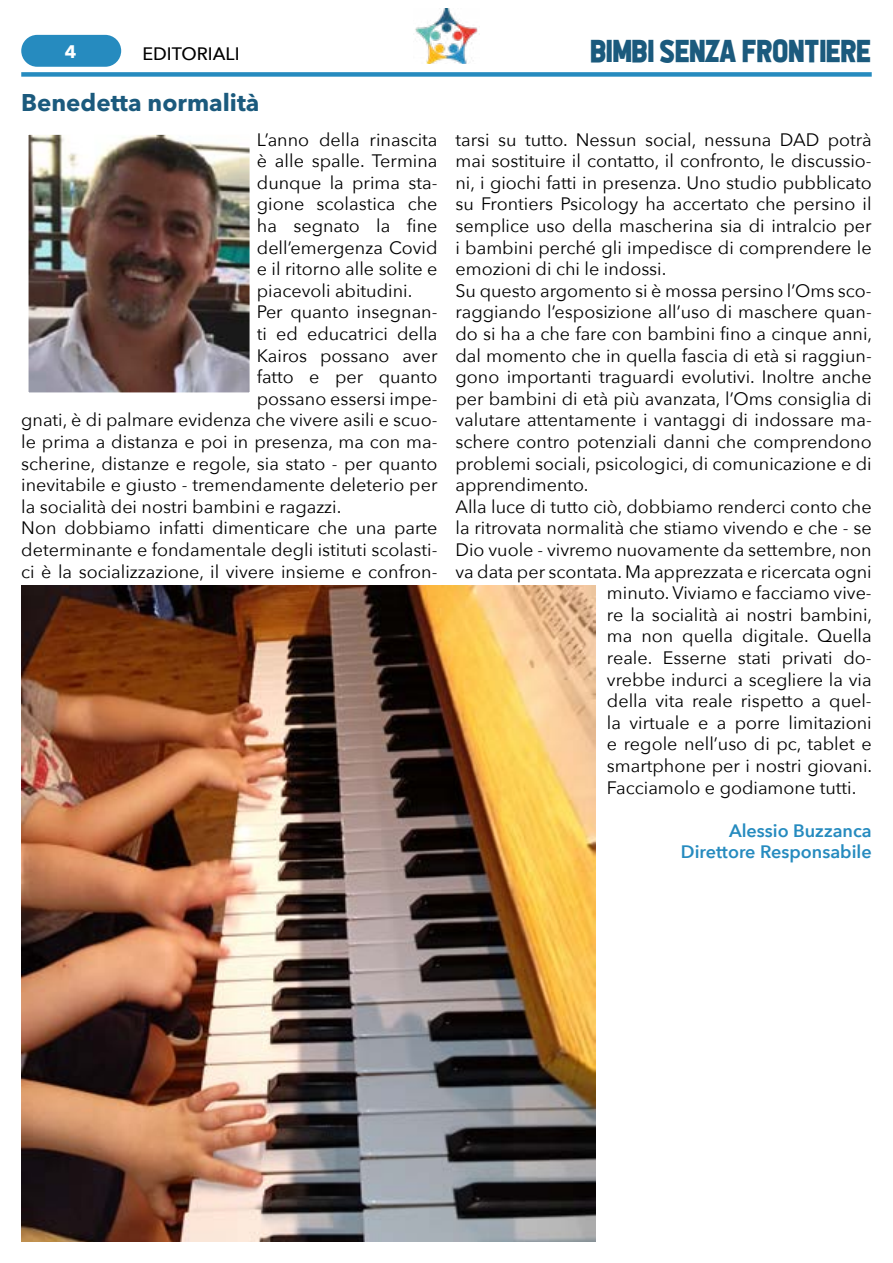
<style>
.page{position:relative;width:893px;height:1263px;background:#fff}
.page>*{position:absolute;margin:0;border:0;box-sizing:border-box;transform-origin:0 0}
.t1{font:31.5px "Allthe Waytothe Sun";color:#1b5a7d}
.t2{font:700 24px "Avenir Next LT Pro";color:#1b5a7d}
.t3{font:18px "Avenir Next";color:#000}
.t4{font:600 18px/21.6px "Avenir Next";color:#268bbf;text-align:right}
.t5{font:500 18px "Avenir Next";color:#000}
.t6{font:700 18px "Avenir Next LT Pro";color:#fff}
</style>
<div class="page">
<div style="left:21px;top:72px;width:851px;height:5px;background:#268bbf"></div>
<img style="left:415px;top:8px;width:63px;height:56px">
<div style="left:21px;top:35px;width:100px;height:32px;background:#268bbf;border-radius:16px"></div>
<img style="left:29px;top:136px;width:220px;height:256px">
<div style="left:21px;top:128px;width:236px;height:272px;border:7px solid #fff"></div>
<img style="left:21px;top:586px;width:574px;height:656px">
<p class="t6" style="left:65px;top:40px;width:13px">4</p>
<p class="t5" style="left:142px;top:38px;width:99px">EDITORIALI</p>
<h1 class="t1" style="left:591px;top:37px;width:282px">BIMBI SENZA FRONTIERE</h1>
<h2 class="t2" style="left:21px;top:88px;width:240px">Benedetta normalità</h2>
<p class="t3" style="left:257px;top:124px;width:182px">L’anno della rinascita</p>
<p class="t3" style="left:257px;top:146px;width:182px">è alle spalle. Termina</p>
<p class="t3" style="left:257px;top:167px;width:182px">dunque la prima sta-</p>
<p class="t3" style="left:257px;top:189px;width:182px">gione scolastica che</p>
<p class="t3" style="left:257px;top:211px;width:182px">ha segnato la fine</p>
<p class="t3" style="left:257px;top:232px;width:182px">dell’emergenza Covid</p>
<p class="t3" style="left:257px;top:254px;width:182px">e il ritorno alle solite e</p>
<p class="t3" style="left:257px;top:275px;width:157px">piacevoli abitudini.</p>
<p class="t3" style="left:257px;top:297px;width:182px">Per quanto insegnan-</p>
<p class="t3" style="left:257px;top:319px;width:182px">ti ed educatrici della</p>
<p class="t3" style="left:257px;top:340px;width:182px">Kairos possano aver</p>
<p class="t3" style="left:257px;top:362px;width:182px">fatto e per quanto</p>
<p class="t3" style="left:257px;top:383px;width:182px">possano essersi impe-</p>
<p class="t3" style="left:21px;top:405px;width:418px">gnati, è di palmare evidenza che vivere asili e scuo-</p>
<p class="t3" style="left:21px;top:427px;width:418px">le prima a distanza e poi in presenza, ma con ma-</p>
<p class="t3" style="left:21px;top:448px;width:418px">scherine, distanze e regole, sia stato - per quanto</p>
<p class="t3" style="left:21px;top:470px;width:418px">inevitabile e giusto - tremendamente deleterio per</p>
<p class="t3" style="left:21px;top:491px;width:322px">la socialità dei nostri bambini e ragazzi.</p>
<p class="t3" style="left:21px;top:513px;width:418px">Non dobbiamo infatti dimenticare che una parte</p>
<p class="t3" style="left:21px;top:535px;width:418px">determinante e fondamentale degli istituti scolasti-</p>
<p class="t3" style="left:21px;top:556px;width:418px">ci è la socializzazione, il vivere insieme e confron-</p>
<p class="t3" style="left:455px;top:124px;width:418px">tarsi su tutto. Nessun social, nessuna DAD potrà</p>
<p class="t3" style="left:455px;top:146px;width:418px">mai sostituire il contatto, il confronto, le discussio-</p>
<p class="t3" style="left:455px;top:167px;width:418px">ni, i giochi fatti in presenza. Uno studio pubblicato</p>
<p class="t3" style="left:455px;top:189px;width:418px">su Frontiers Psicology ha accertato che persino il</p>
<p class="t3" style="left:455px;top:211px;width:418px">semplice uso della mascherina sia di intralcio per</p>
<p class="t3" style="left:455px;top:232px;width:418px">i bambini perché gli impedisce di comprendere le</p>
<p class="t3" style="left:455px;top:254px;width:212px">emozioni di chi le indossi.</p>
<p class="t3" style="left:455px;top:275px;width:418px">Su questo argomento si è mossa persino l’Oms sco-</p>
<p class="t3" style="left:455px;top:297px;width:418px">raggiando l’esposizione all’uso di maschere quan-</p>
<p class="t3" style="left:455px;top:319px;width:418px">do si ha a che fare con bambini fino a cinque anni,</p>
<p class="t3" style="left:455px;top:340px;width:418px">dal momento che in quella fascia di età si raggiun-</p>
<p class="t3" style="left:455px;top:362px;width:418px">gono importanti traguardi evolutivi. Inoltre anche</p>
<p class="t3" style="left:455px;top:383px;width:418px">per bambini di età più avanzata, l’Oms consiglia di</p>
<p class="t3" style="left:455px;top:405px;width:418px">valutare attentamente i vantaggi di indossare ma-</p>
<p class="t3" style="left:455px;top:427px;width:418px">schere contro potenziali danni che comprendono</p>
<p class="t3" style="left:455px;top:448px;width:418px">problemi sociali, psicologici, di comunicazione e di</p>
<p class="t3" style="left:455px;top:470px;width:135px">apprendimento.</p>
<p class="t3" style="left:455px;top:491px;width:418px">Alla luce di tutto ciò, dobbiamo renderci conto che</p>
<p class="t3" style="left:455px;top:513px;width:418px">la ritrovata normalità che stiamo vivendo e che - se</p>
<p class="t3" style="left:455px;top:535px;width:418px">Dio vuole - vivremo nuovamente da settembre, non</p>
<p class="t3" style="left:455px;top:556px;width:418px">va data per scontata. Ma apprezzata e ricercata ogni</p>
<p class="t3" style="left:607px;top:578px;width:266px">minuto. Viviamo e facciamo vive-</p>
<p class="t3" style="left:607px;top:599px;width:267px">re la socialità ai nostri bambini,</p>
<p class="t3" style="left:607px;top:621px;width:266px">ma non quella digitale. Quella</p>
<p class="t3" style="left:607px;top:643px;width:266px">reale. Esserne stati privati do-</p>
<p class="t3" style="left:607px;top:664px;width:266px">vrebbe indurci a scegliere la via</p>
<p class="t3" style="left:607px;top:686px;width:266px">della vita reale rispetto a quel-</p>
<p class="t3" style="left:607px;top:707px;width:266px">la virtuale e a porre limitazioni</p>
<p class="t3" style="left:607px;top:729px;width:266px">e regole nell’uso di pc, tablet e</p>
<p class="t3" style="left:607px;top:751px;width:267px">smartphone per i nostri giovani.</p>
<p class="t3" style="left:607px;top:772px;width:251px">Facciamolo e godiamone tutti.</p>
<p class="t4" style="left:681px;top:819px;width:192px">Alessio Buzzanca<br>Direttore Responsabile</p>
</div>
